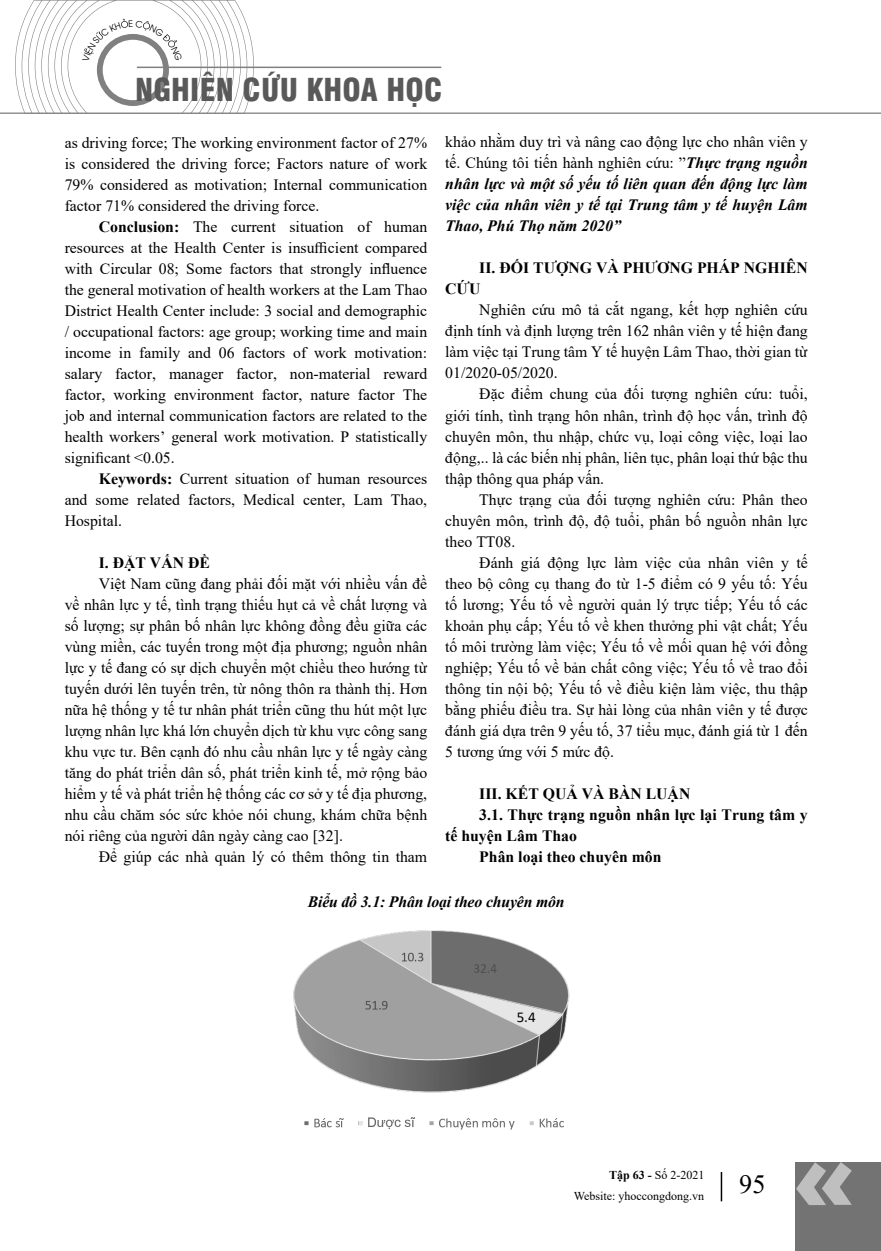
<style>
.page{position:relative;width:881px;height:1251px;background:#fff}
.page>*{position:absolute;margin:0;border:0;box-sizing:border-box;transform-origin:0 0}
.t1{font:30.75px "UTM Swiss 721 Black Condensed";letter-spacing:.005em;color:#595959}
.t2{font:26.25px "Times New Roman";color:#000}
.t3{font:15.75px/21px "Times New Roman";color:#000;text-align:justify}
.t4{font:italic 700 15.75px/21px "Times New Roman";color:#000;text-align:justify}
.t5{font:700 15.75px/21px "Times New Roman";color:#000}
.t6{font:15px "Calibri";color:#000}
.t7{font:12px/21px "Times New Roman";color:#000;text-align:right}
.s1{font-weight:700}
.s2{font-weight:400;font-style:normal}
</style>
<div class="page">
<hr style="left:720px;top:1171px;width:2px;height:29px;background:#000">
<div style="left:795px;top:1161px;width:85px;height:89px;background:#737373"></div>
<svg style="left:795px;top:1161px;width:56px;height:43px"></svg>
<hr style="left:0;top:112px;width:880px;height:2px;background:#808080">
<hr style="left:137px;top:67px;width:304px;height:1px;background:#808080">
<img style="left:293px;top:930px;width:277px;height:200px">
<svg style="left:431px;top:983px;width:131px;height:51px"></svg>
<svg style="left:359px;top:1120px;width:3px;height:4px"></svg>
<svg style="left:15px;top:0;width:239px;height:114px"></svg>
<h1 class="t1" style="left:135px;top:66px;width:309px">NGHIÊN CỨU KHOA HỌC</h1>
<p class="t3" style="left:65px;top:131px;width:364px">as driving force; The working environment factor of 27% is considered the driving force; Factors nature of work 79% considered as motivation; Internal communication factor 71% considered the driving force.</p>
<p class="t3" style="left:65px;top:215px;width:364px;text-indent:34px"><span class="s1">Conclusion:</span> The current situation of human resources at the Health Center is insufficient compared with Circular 08; Some factors that strongly influence the general motivation of health workers at the Lam Thao District Health Center include: 3 social and demographic / occupational factors: age group; working time and main income in family and 06 factors of work motivation: salary factor, manager factor, non-material reward factor, working environment factor, nature factor The job and internal communication factors are related to the health workers’ general work motivation. P statistically significant &lt;0.05.</p>
<p class="t3" style="left:65px;top:467px;width:364px;text-indent:34px"><span class="s1">Keywords:</span> Current situation of human resources and some related factors, Medical center, Lam Thao, Hospital.</p>
<p class="t5" style="left:99px;top:551px;width:113px">I. ĐẶT VẤN ĐỀ</p>
<p class="t3" style="left:65px;top:572px;width:364px;text-indent:34px">Việt Nam cũng đang phải đối mặt với nhiều vấn đề về nhân lực y tế, tình trạng thiếu hụt cả về chất lượng và số lượng; sự phân bố nhân lực không đồng đều giữa các vùng miền, các tuyến trong một địa phương; nguồn nhân lực y tế đang có sự dịch chuyển một chiều theo hướng từ tuyến dưới lên tuyến trên, từ nông thôn ra thành thị. Hơn nữa hệ thống y tế tư nhân phát triển cũng thu hút một lực lượng nhân lực khá lớn chuyển dịch từ khu vực công sang khu vực tư. Bên cạnh đó nhu cầu nhân lực y tế ngày càng tăng do phát triển dân số, phát triển kinh tế, mở rộng bảo hiểm y tế và phát triển hệ thống các cơ sở y tế địa phương, nhu cầu chăm sóc sức khỏe nói chung, khám chữa bệnh nói riêng của người dân ngày càng cao [32].</p>
<p class="t3" style="left:99px;top:845px;width:330px">Để giúp các nhà quản lý có thêm thông tin tham</p>
<p class="t4" style="left:445px;top:131px;width:364px"><span class="s2">khảo nhằm duy trì và nâng cao động lực cho nhân viên y tế. Chúng tôi tiến hành nghiên cứu: ”</span>Thực trạng nguồn nhân lực và một số yếu tố liên quan đến động lực làm việc của nhân viên y tế tại Trung tâm y tế huyện Lâm Thao, Phú Thọ năm 2020”</p>
<p class="t5" style="left:445px;top:257px;width:364px;text-indent:34px">II. ĐỐI TƯỢNG VÀ PHƯƠNG PHÁP NGHIÊN<br>CỨU</p>
<p class="t3" style="left:445px;top:299px;width:364px;text-indent:34px">Nghiên cứu mô tả cắt ngang, kết hợp nghiên cứu định tính và định lượng trên 162 nhân viên y tế hiện đang làm việc tại Trung tâm Y tế huyện Lâm Thao, thời gian từ 01/2020-05/2020.</p>
<p class="t3" style="left:445px;top:383px;width:364px;text-indent:34px">Đặc điểm chung của đối tượng nghiên cứu: tuổi, giới tính, tình trạng hôn nhân, trình độ học vấn, trình độ chuyên môn, thu nhập, chức vụ, loại công việc, loại lao động,.. là các biến nhị phân, liên tục, phân loại thứ bậc thu thập thông qua pháp vấn.</p>
<p class="t3" style="left:445px;top:488px;width:364px;text-indent:34px">Thực trạng của đối tượng nghiên cứu: Phân theo chuyên môn, trình độ, độ tuổi, phân bố nguồn nhân lực theo TT08.</p>
<p class="t3" style="left:445px;top:551px;width:364px;text-indent:34px">Đánh giá động lực làm việc của nhân viên y tế theo bộ công cụ thang đo từ 1-5 điểm có 9 yếu tố: Yếu tố lương; Yếu tố về người quản lý trực tiếp; Yếu tố các khoản phụ cấp; Yếu tố về khen thưởng phi vật chất; Yếu tố môi trường làm việc; Yếu tố về mối quan hệ với đồng nghiệp; Yếu tố về bản chất công việc; Yếu tố về trao đổi thông tin nội bộ; Yếu tố về điều kiện làm việc, thu thập bằng phiếu điều tra. Sự hài lòng của nhân viên y tế được đánh giá dựa trên 9 yếu tố, 37 tiểu mục, đánh giá từ 1 đến 5 tương ứng với 5 mức độ.</p>
<p class="t5" style="left:479px;top:782px;width:212px">III. KẾT QUẢ VÀ BÀN LUẬN</p>
<p class="t5" style="left:479px;top:803px;width:330px">3.1. Thực trạng nguồn nhân lực lại Trung tâm y</p>
<p class="t5" style="left:445px;top:824px;width:133px">tế huyện Lâm Thao</p>
<p class="t5" style="left:479px;top:845px;width:184px">Phân loại theo chuyên môn</p>
<p class="t4" style="left:307px;top:890px;width:258px">Biểu đồ 3.1: Phân loại theo chuyên môn</p>
<p class="t6" style="left:516px;top:1006px;width:20px">5.4</p>
<p class="t7" style="left:573px;top:1164px;width:132px"><span class="s1">Tập 63 -</span> Số 2-2021<br>Website: yhoccongdong.vn</p>
<h2 class="t2" style="left:739px;top:1165px;width:28px">95</h2>
</div>
